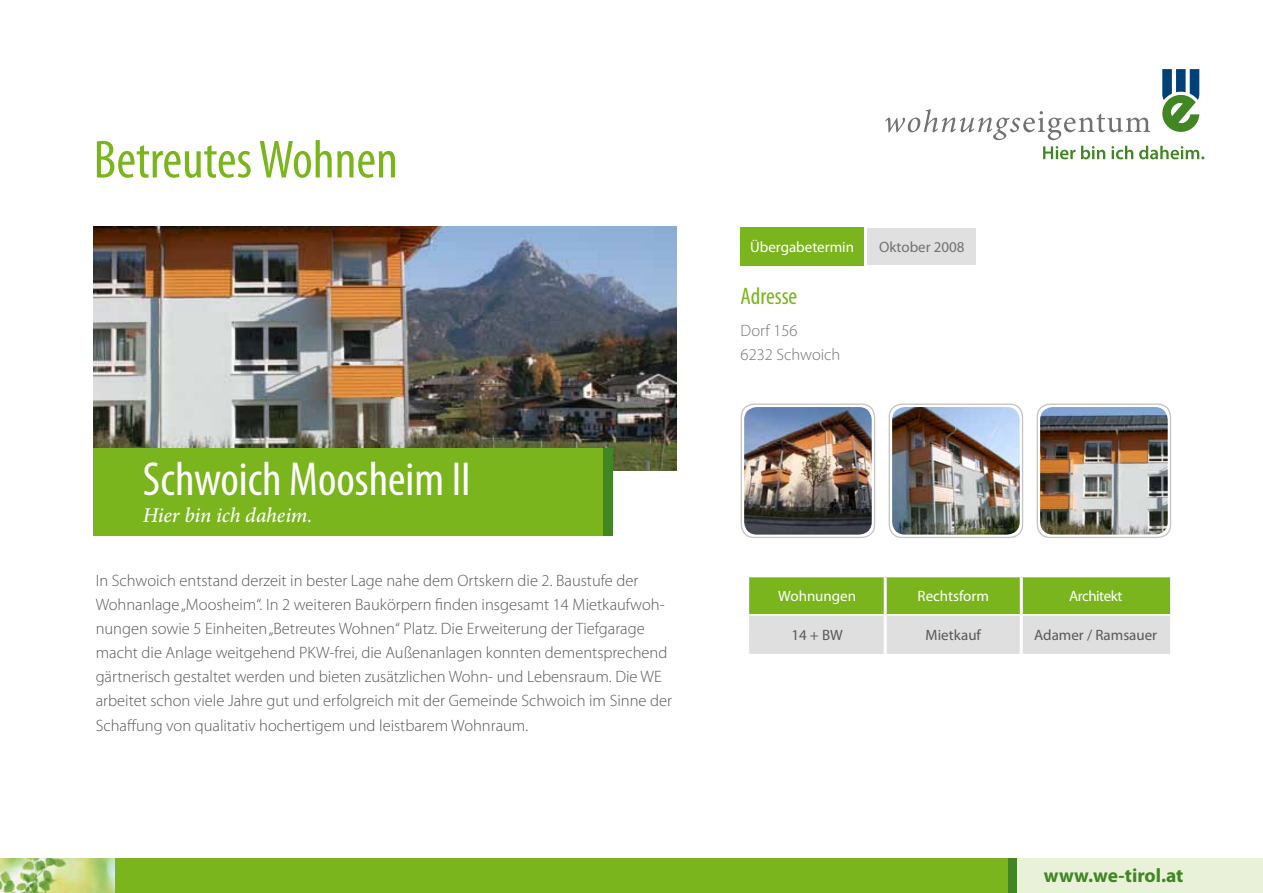
<style>
.page{position:relative;width:1263px;height:893px;background:#fff}
.page>*{position:absolute;margin:0;border:0;box-sizing:border-box;transform-origin:0 0}
.t1{font:condensed 54px "Myriad Pro";color:#7ab51d}
.t2{font:condensed 48px "Myriad Pro";color:#fff}
.t3{font:condensed 24px "Myriad Pro";color:#7ab51d}
.t4{font:italic 500 21px "Minion Pro";letter-spacing:-.01em;color:#fff}
.t5{font:700 19.5px "Myriad Pro";color:#418622}
.t6{font:300 16.5px/24px "Myriad Pro";color:#58585a}
.t7{font:300 16.5px/24px "Myriad Pro";color:#707172}
.t8{font:15px "Myriad Pro";color:#fff}
.t9{font:15px "Myriad Pro";color:#58585a}
.t10{font:15px "Myriad Pro";color:#707172}
.t11{font:15px "Myriad Pro";letter-spacing:-.03em;color:#fff}
</style>
<div class="page">
<div style="left:996px;top:859px;width:267px;height:34px;background:#e9f1d9"></div>
<div style="left:113px;top:859px;width:899px;height:34px;background:#7ab51d"></div>
<img style="left:0;top:859px;width:115px;height:34px">
<div style="left:1008px;top:859px;width:9px;height:34px;background:#418622"></div>
<svg style="left:1043px;top:146px;width:32px;height:13px"></svg>
<svg style="left:1081px;top:146px;width:24px;height:13px"></svg>
<svg style="left:1111px;top:146px;width:22px;height:13px"></svg>
<svg style="left:1139px;top:146px;width:65px;height:13px"></svg>
<svg style="left:885px;top:109px;width:265px;height:31px"></svg>
<svg style="left:1162px;top:69px;width:37px;height:63px"></svg>
<img style="left:94px;top:227px;width:583px;height:244px">
<div style="left:94px;top:448px;width:514px;height:88px;background:#7ab51d"></div>
<div style="left:603px;top:448px;width:10px;height:88px;background:#418622"></div>
<div style="left:740px;top:227px;width:123px;height:38px;background:#7ab51d"></div>
<div style="left:868px;top:228px;width:108px;height:36px;background:#e0e0e0"></div>
<div style="left:741px;top:403px;width:134px;height:135px;border:1px solid #87888a;border-radius:13px"></div>
<img style="left:744px;top:407px;width:128px;height:128px">
<div style="left:889px;top:403px;width:134px;height:135px;border:1px solid #87888a;border-radius:13px"></div>
<img style="left:892px;top:407px;width:128px;height:128px">
<div style="left:1036px;top:403px;width:135px;height:135px;border:1px solid #87888a;border-radius:13px"></div>
<img style="left:1040px;top:407px;width:128px;height:128px">
<svg style="left:749px;top:577px;width:421px;height:77px;background:#adca80"></svg>
<hr style="left:749px;top:614px;width:135px;height:2px;background:#fff">
<hr style="left:887px;top:614px;width:133px;height:2px;background:#fff">
<hr style="left:1023px;top:614px;width:147px;height:2px;background:#fff">
<hr style="left:884px;top:577px;width:3px;height:38px;background:#fff">
<hr style="left:1020px;top:577px;width:3px;height:38px;background:#fff">
<hr style="left:884px;top:615px;width:3px;height:39px;background:#fff">
<hr style="left:1020px;top:615px;width:3px;height:39px;background:#fff">
<h1 class="t1" style="left:94px;top:127px;width:306px">Betreutes Wohnen</h1>
<h2 class="t2" style="left:143px;top:450px;width:329px">Schwoich Moosheim II</h2>
<p class="t4" style="left:143px;top:502px;width:171px">Hier bin ich daheim.</p>
<p class="t6" style="left:96px;top:569px;width:578px">In Schwoich entstand derzeit in bester Lage nahe dem Ortskern die 2. Baustufe der Wohnanlage „Moosheim“. In 2 weiteren Baukörpern finden insgesamt 14 Mietkaufwoh&shy;nungen sowie 5 Einheiten „Betreutes Wohnen“ Platz. Die Erweiterung der Tiefgarage macht die Anlage weitgehend PKW-frei, die Außenanlagen konnten dementsprechend gärtnerisch gestaltet werden und bieten zusätzlichen Wohn- und Lebensraum. Die WE arbeitet schon viele Jahre gut und erfolgreich mit der Gemeinde Schwoich im Sinne der Schaffung von qualitativ hochertigem und leistbarem Wohnraum.</p>
<p class="t8" style="left:750px;top:238px;width:105px">Übergabetermin</p>
<p class="t10" style="left:879px;top:238px;width:87px">Oktober 2008</p>
<h3 class="t3" style="left:741px;top:282px;width:58px">Adresse</h3>
<p class="t7" style="left:741px;top:319px;width:101px">Dorf 156<br>6232 Schwoich</p>
<p class="t8" style="left:778px;top:587px;width:79px">Wohnungen</p>
<p class="t8" style="left:917px;top:587px;width:73px">Rechtsform</p>
<p class="t11" style="left:1069px;top:587px;width:55px">Architekt</p>
<p class="t9" style="left:791px;top:626px;width:53px">14 + BW</p>
<p class="t9" style="left:925px;top:626px;width:57px">Mietkauf</p>
<p class="t9" style="left:1034px;top:626px;width:124px">Adamer / Ramsauer</p>
<p class="t5" style="left:1044px;top:863px;width:141px">www.we-tirol.at</p>
</div>
